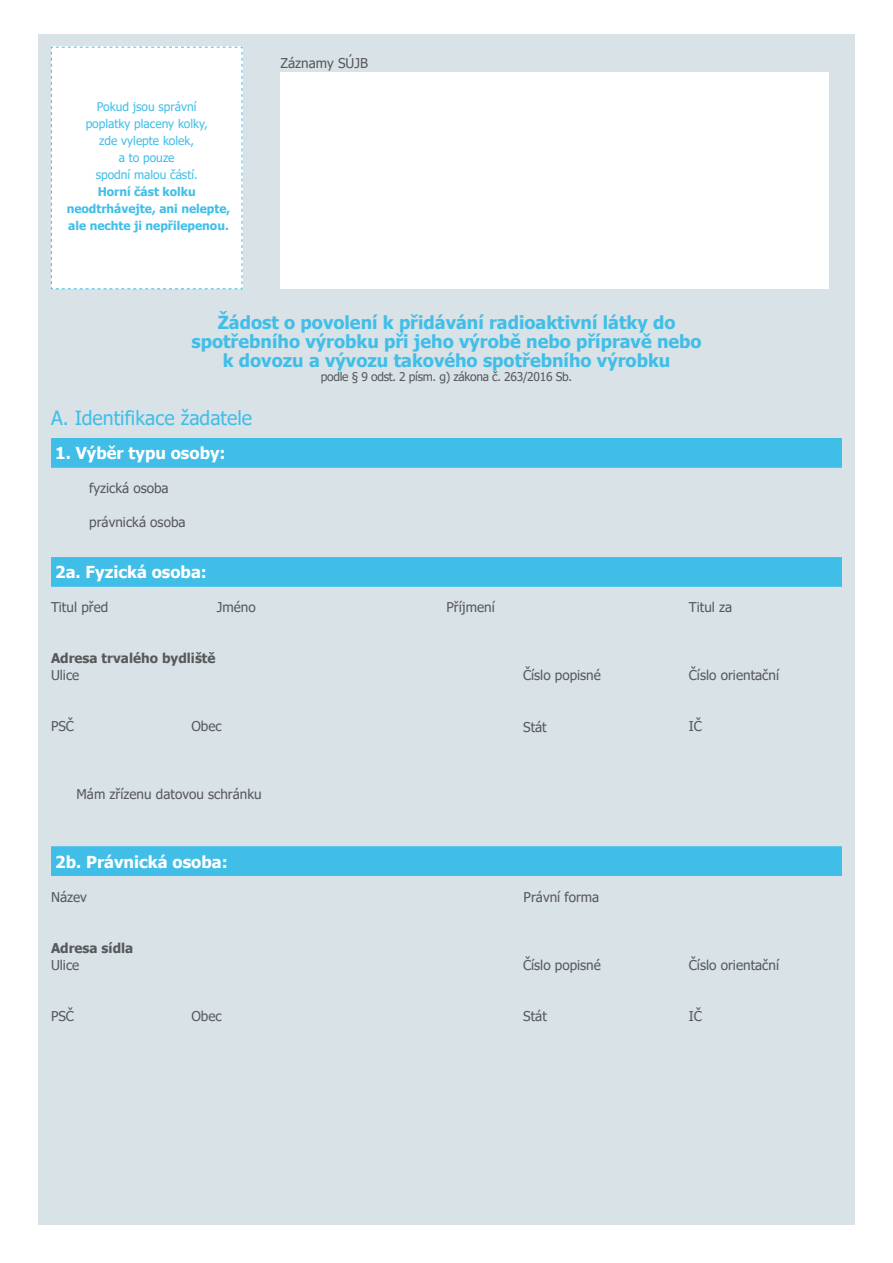
<style>
.page{position:relative;width:893px;height:1263px;background:#fff}
.page>*{position:absolute;margin:0;border:0;box-sizing:border-box;transform-origin:0 0}
.t1{font:19.5px "Tahoma";color:#41bee8}
.t2{font:700 18px/18.9px "Tahoma";color:#41bee8;text-align:center}
.t3{font:700 16.5px "Tahoma";color:#fff}
.t4{font:13.5px "Tahoma";color:#58595b}
.t5{font:700 13.5px "Tahoma";color:#58595b}
.t6{font:12px/17px "Tahoma";color:#41bee8;text-align:center}
.t7{font:700 12px/17px "Tahoma";color:#41bee8;text-align:center}
.t8{font:12px "Tahoma";letter-spacing:-.025em;color:#58595b}
</style>
<div class="page">
<div style="left:38px;top:34px;width:817px;height:1191px;background:#d8e2e7"></div>
<div style="left:51px;top:46px;width:192px;height:244px;background:#fff"></div>
<div style="left:51px;top:557px;width:791px;height:30px;background:#41bee8"></div>
<div style="left:51px;top:846px;width:791px;height:30px;background:#41bee8"></div>
<div style="left:51px;top:438px;width:791px;height:30px;background:#41bee8"></div>
<div style="left:281px;top:72px;width:548px;height:217px;background:#fff"></div>
<p class="t6" style="left:86px;top:98px;width:124px">Pokud jsou správní poplatky placeny kolky, zde vylepte kolek,<br>a to pouze<br>spodní malou částí.</p>
<p class="t7" style="left:67px;top:183px;width:165px">Horní část kolku neodtrhávejte, ani nelepte, ale nechte ji nepřilepenou.</p>
<p class="t4" style="left:281px;top:54px;width:89px">Záznamy SÚJB</p>
<h2 class="t2" style="left:191px;top:314px;width:512px">Žádost o povolení k přidávání radioaktivní látky do spotřebního výrobku při jeho výrobě nebo přípravě nebo k dovozu a vývozu takového spotřebního výrobku</h2>
<p class="t8" style="left:321px;top:369px;width:253px">podle § 9 odst. 2 písm. g) zákona č. 263/2016 Sb.</p>
<h1 class="t1" style="left:51px;top:405px;width:203px">A. Identifikace žadatele</h1>
<p class="t3" style="left:55px;top:442px;width:172px">1. Výběr typu osoby:</p>
<p class="t4" style="left:89px;top:479px;width:81px">fyzická osoba</p>
<p class="t4" style="left:89px;top:513px;width:98px">právnická osoba</p>
<p class="t3" style="left:55px;top:561px;width:153px">2a. Fyzická osoba:</p>
<p class="t4" style="left:51px;top:598px;width:59px">Titul před</p>
<p class="t4" style="left:217px;top:598px;width:40px">Jméno</p>
<p class="t5" style="left:51px;top:649px;width:166px">Adresa trvalého bydliště</p>
<p class="t4" style="left:51px;top:666px;width:30px">Ulice</p>
<p class="t4" style="left:51px;top:717px;width:25px">PSČ</p>
<p class="t4" style="left:191px;top:717px;width:32px">Obec</p>
<p class="t4" style="left:77px;top:785px;width:187px">Mám zřízenu datovou schránku</p>
<p class="t3" style="left:55px;top:850px;width:174px">2b. Právnická osoba:</p>
<p class="t4" style="left:51px;top:887px;width:37px">Název</p>
<p class="t5" style="left:51px;top:938px;width:84px">Adresa sídla</p>
<p class="t4" style="left:51px;top:955px;width:30px">Ulice</p>
<p class="t4" style="left:51px;top:1007px;width:25px">PSČ</p>
<p class="t4" style="left:191px;top:1007px;width:32px">Obec</p>
<p class="t4" style="left:446px;top:598px;width:50px">Příjmení</p>
<p class="t4" style="left:689px;top:598px;width:45px">Titul za</p>
<p class="t4" style="left:523px;top:666px;width:79px">Číslo popisné</p>
<p class="t4" style="left:689px;top:666px;width:92px">Číslo orientační</p>
<p class="t4" style="left:523px;top:718px;width:25px">Stát</p>
<p class="t4" style="left:689px;top:717px;width:15px">IČ</p>
<p class="t4" style="left:524px;top:887px;width:77px">Právní forma</p>
<p class="t4" style="left:523px;top:955px;width:79px">Číslo popisné</p>
<p class="t4" style="left:689px;top:955px;width:92px">Číslo orientační</p>
<p class="t4" style="left:523px;top:1007px;width:25px">Stát</p>
<p class="t4" style="left:689px;top:1007px;width:15px">IČ</p>
</div>
